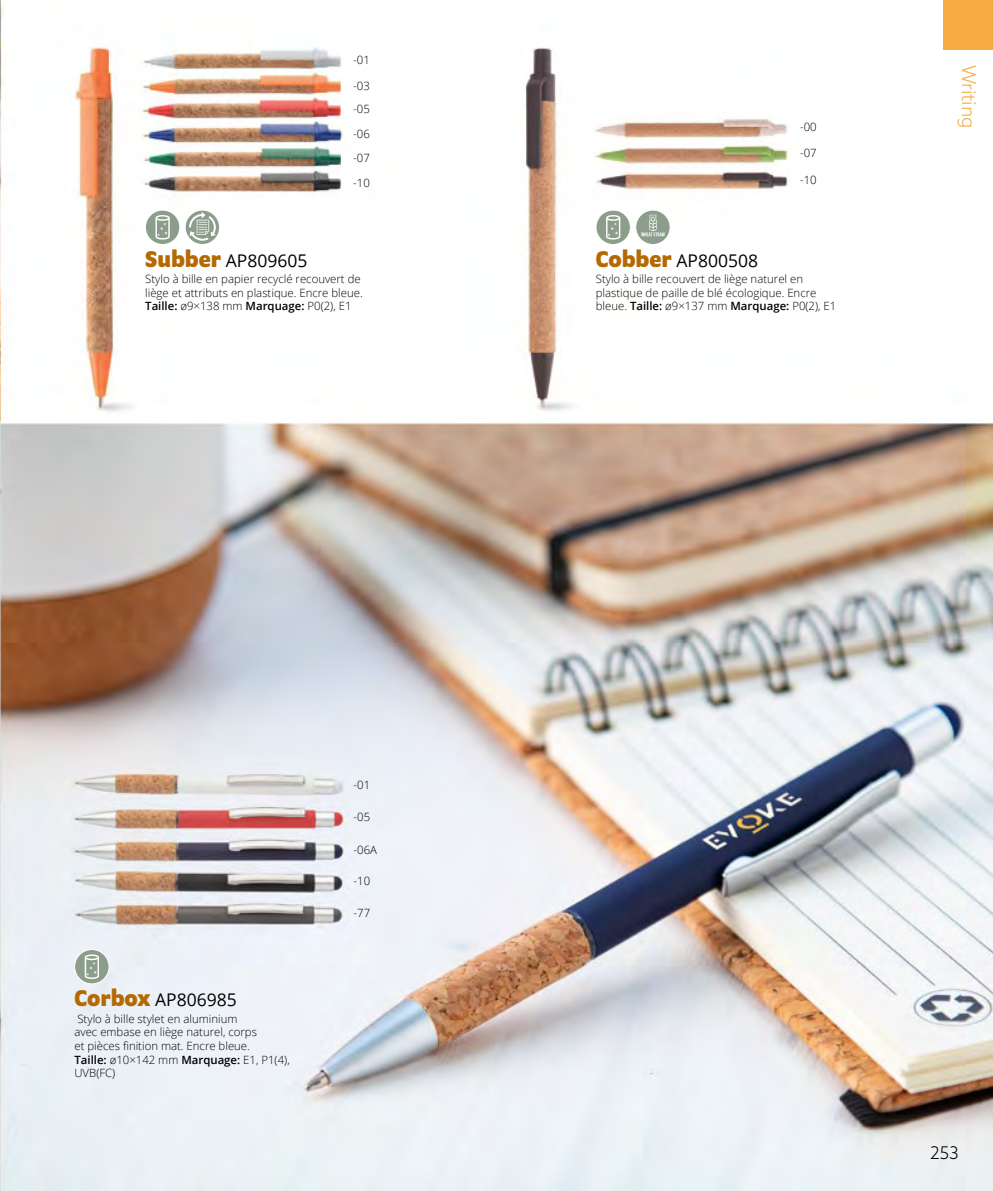
<style>
.page{position:relative;width:993px;height:1191px;background:#fff}
.page>*{position:absolute;margin:0;border:0;box-sizing:border-box;transform-origin:0 0}
.t1{font:300 19.25px "Azo Sans";color:#f8ab43}
.t2{font:17.5px "Open Sans";color:#000}
.t3{font:300 17.5px "Azo Sans";color:#000}
.t4{font:300 11.38px/13.7px "Open Sans";color:#000}
.s1{font-family:"Program OT";font-weight:700;font-size:24.5px;color:#b56902}
.s2{font-weight:600}
</style>
<div class="page">
<img style="left:0;top:0;width:992px;height:1191px">
<div style="left:595px;top:210px;width:35px;height:34px;background:#8c9e8b;border-radius:50%"></div>
<div style="left:595px;top:210px;width:35px;height:35px;border:1px solid #fff;border-radius:50%"></div>
<svg style="left:606px;top:215px;width:14px;height:24px"></svg>
<svg style="left:635px;top:210px;width:35px;height:34px"></svg>
<div style="left:635px;top:210px;width:35px;height:35px;border:1px solid #fff;border-radius:50%"></div>
<svg style="left:641px;top:214px;width:23px;height:22px"></svg>
<div style="left:145px;top:210px;width:35px;height:34px;background:#8c9e8b;border-radius:50%"></div>
<div style="left:145px;top:210px;width:35px;height:35px;border:1px solid #fff;border-radius:50%"></div>
<svg style="left:155px;top:215px;width:15px;height:24px"></svg>
<svg style="left:185px;top:210px;width:34px;height:34px"></svg>
<div style="left:185px;top:210px;width:35px;height:35px;border:1px solid #fff;border-radius:50%"></div>
<svg style="left:189px;top:212px;width:27px;height:29px"></svg>
<div style="left:75px;top:949px;width:34px;height:35px;background:#8c9e8b;border-radius:50%"></div>
<div style="left:74px;top:949px;width:35px;height:35px;border:1px solid #fff;border-radius:50%"></div>
<svg style="left:85px;top:954px;width:14px;height:25px"></svg>
<div style="left:942px;top:0;width:50px;height:50px;background:#f8ab43"></div>
<p class="t4" style="left:353px;top:53px;width:18px">-01</p>
<p class="t4" style="left:353px;top:73px;width:18px;line-height:23.6px">-03 -05</p>
<p class="t4" style="left:353px;top:121px;width:18px;line-height:24.5px;text-align:justify">-06 -07 -10</p>
<h2 class="t2" style="left:145px;top:249px;width:164px"><span class="s1">Subber</span> AP809605</h2>
<p class="t4" style="left:145px;top:272px;width:219px">Stylo à bille en papier recyclé recouvert de liège et attributs en plastique. Encre bleue.<br><span class="s2">Taille:</span> ø9×138 mm <span class="s2">Marquage:</span> P0(2), E1</p>
<p class="t4" style="left:353px;top:777px;width:18px">-01</p>
<h2 class="t2" style="left:74px;top:988px;width:164px"><span class="s1">Corbox</span> AP806985</h2>
<p class="t4" style="left:74px;top:1011px;width:217px">Stylo à bille stylet en aluminium<br>avec embase en liège naturel, corps<br>et pièces finition mat. Encre bleue.<br><span class="s2">Taille:</span> ø10×142 mm <span class="s2">Marquage:</span> E1, P1(4),<br>UVB(FC)</p>
<p class="t4" style="left:353px;top:810px;width:18px">-05</p>
<p class="t4" style="left:353px;top:842px;width:25px">-06A</p>
<p class="t4" style="left:353px;top:873px;width:18px">-10</p>
<p class="t4" style="left:353px;top:905px;width:18px">-77</p>
<p class="t4" style="left:799px;top:120px;width:18px">-00</p>
<p class="t4" style="left:799px;top:146px;width:18px">-07</p>
<p class="t4" style="left:799px;top:173px;width:18px">-10</p>
<h2 class="t2" style="left:595px;top:249px;width:164px"><span class="s1">Cobber</span> AP800508</h2>
<p class="t4" style="left:595px;top:272px;width:242px">Stylo à bille recouvert de liège naturel en plastique de paille de blé écologique. Encre bleue. <span class="s2">Taille:</span> ø9×137 mm <span class="s2">Marquage:</span> P0(2), E1</p>
<h1 class="t1" style="left:981px;top:64px;width:66px;rotate:90deg">Writing</h1>
<h2 class="t3" style="left:929px;top:1141px;width:30px">253</h2>
</div>
